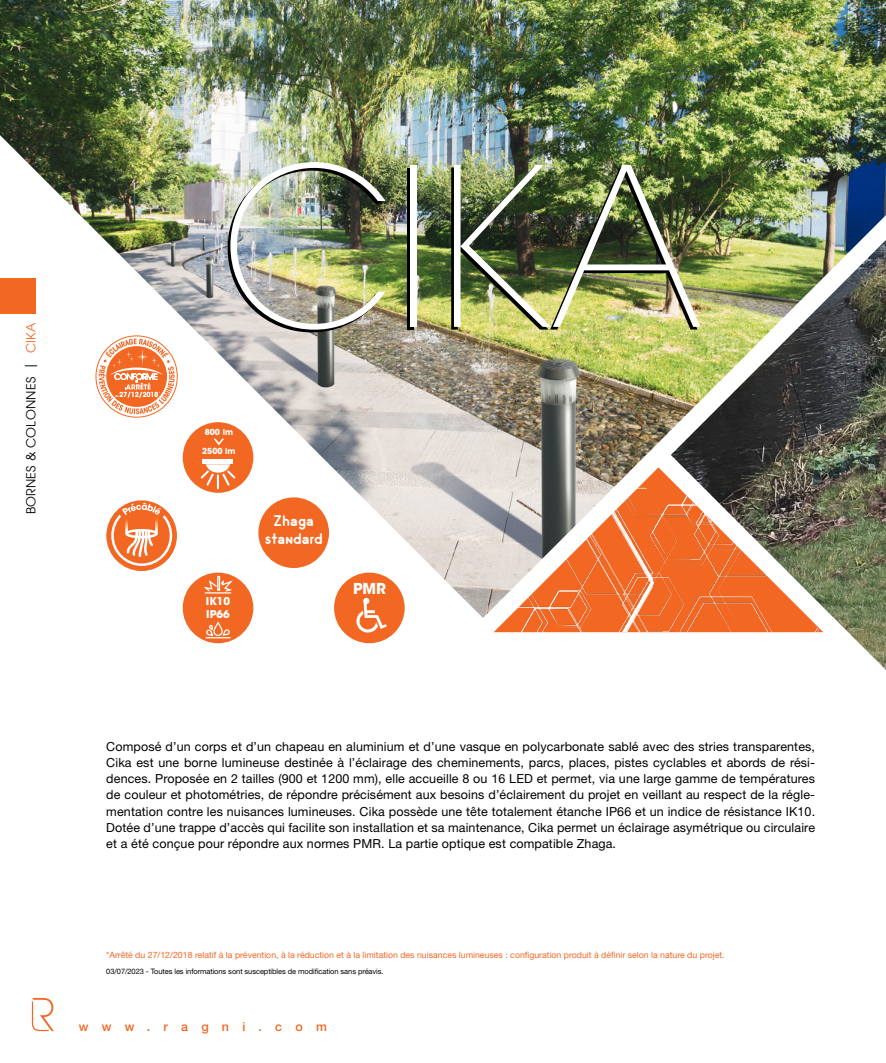
<style>
.page{position:relative;width:886px;height:1063px;background:#fff}
.page>*{position:absolute;margin:0;border:0;box-sizing:border-box;transform-origin:0 0}
.t1{font:200 218.88px "ITC Avant Garde Std";color:#000}
.t2{font:700 15.38px "Odin";letter-spacing:.02em;color:#fff}
.t3{font:700 15px "ITC Avant Garde Std";color:#fff}
.t4{font:12.5px/16.2px "Helvetica Neue LT Std";letter-spacing:.01em;color:#000;text-align:justify}
.t5{font:12.5px "Avant Garde";letter-spacing:.02em;color:#000}
.t6{font:500 12.5px "Helvetica Neue LT Std";letter-spacing:1.055em;color:#f26823}
.t7{font:700 10.75px "ITC Avant Garde Std";color:#fff}
.t8{font:8.75px "Helvetica Neue LT Std";color:#f26823}
.t9{font:700 8.25px "ITC Avant Garde Std";color:#fff}
.t10{font:7.5px "Helvetica Neue LT Std";letter-spacing:-.01em;color:#000}
.s1{color:#f26823}
</style>
<div class="page">
<img style="left:0;top:0;width:460px;height:617px">
<div style="left:183px;top:422px;width:70px;height:71px;background:#f26823;border-radius:50%"></div>
<svg style="left:199px;top:459px;width:38px;height:31px"></svg>
<svg style="left:214px;top:439px;width:10px;height:6px"></svg>
<div style="left:183px;top:573px;width:70px;height:70px;background:#f26823;border-radius:50%"></div>
<div style="left:213px;top:622px;width:10px;height:14px;border:1px solid #fff;border-radius:4px"></div>
<svg style="left:205px;top:624px;width:26px;height:14px"></svg>
<hr style="left:205px;top:592px;width:26px;height:2px;background:#fff">
<svg style="left:204px;top:578px;width:29px;height:15px"></svg>
<div style="left:217px;top:576px;width:3px;height:15px;border:1px solid #fff"></div>
<div style="left:334px;top:573px;width:71px;height:70px;background:#f26823;border-radius:50%"></div>
<svg style="left:356px;top:598px;width:31px;height:35px"></svg>
<img style="left:460px;top:0;width:426px;height:633px">
<img style="left:633px;top:430px;width:253px;height:240px">
<svg style="left:96px;top:336px;width:81px;height:81px"></svg>
<div style="left:96px;top:335px;width:82px;height:83px;border:1px solid #f26823;border-radius:50%"></div>
<svg style="left:99px;top:339px;width:76px;height:75px"></svg>
<div style="left:258px;top:497px;width:71px;height:71px;background:#f26823;border-radius:50%"></div>
<svg style="left:106px;top:500px;width:71px;height:71px"></svg>
<svg style="left:111px;top:503px;width:61px;height:63px"></svg>
<svg style="left:32px;top:998px;width:22px;height:33px"></svg>
<div style="left:0;top:278px;width:35px;height:35px;background:#f26823"></div>
<p class="t5" style="left:23px;top:514px;width:193px;rotate:-90deg">BORNES &amp; COLONNES | <span class="s1">CIKA</span></p>
<p class="t1" style="left:219px;top:123px;width:482px">CIKA</p>
<p class="t9" style="left:205px;top:426px;width:30px">800 lm</p>
<p class="t9" style="left:202px;top:446px;width:35px">2500 lm</p>
<p class="t7" style="left:206px;top:595px;width:26px">IK10</p>
<p class="t7" style="left:206px;top:607px;width:25px">IP66</p>
<p class="t2" style="left:274px;top:511px;width:42px">Zhaga</p>
<p class="t2" style="left:265px;top:530px;width:59px">standard</p>
<p class="t3" style="left:353px;top:579px;width:35px">PMR</p>
<p class="t4" style="left:106px;top:738px;width:710px">Composé d’un corps et d’un chapeau en aluminium et d’une vasque en polycarbonate sablé avec des stries transparentes, Cika est une borne lumineuse destinée à l’éclairage des cheminements, parcs, places, pistes cyclables et abords de rési&shy;dences. Proposée en 2 tailles (900 et 1200 mm), elle accueille 8 ou 16 LED et permet, via une large gamme de températures de couleur et photométries, de répondre précisément aux besoins d’éclairement du projet en veillant au respect de la régle&shy;mentation contre les nuisances lumineuses. Cika possède une tête totalement étanche IP66 et un indice de résistance IK10.<br>Dotée d’une trappe d’accès qui facilite son installation et sa maintenance, Cika permet un éclairage asymétrique ou circulaire et a été conçue pour répondre aux normes PMR. La partie optique est compatible Zhaga.</p>
<p class="t8" style="left:106px;top:950px;width:620px">*Arrêté du 27/12/2018 relatif à la prévention, à la réduction et à la limitation des nuisances lumineuses : configuration produit à définir selon la nature du projet.</p>
<p class="t10" style="left:106px;top:967px;width:279px">03/07/2023 - Toutes les informations sont susceptibles de modification sans préavis.</p>
<p class="t6" style="left:79px;top:1019px;width:250px">www.ragni.com</p>
</div>
